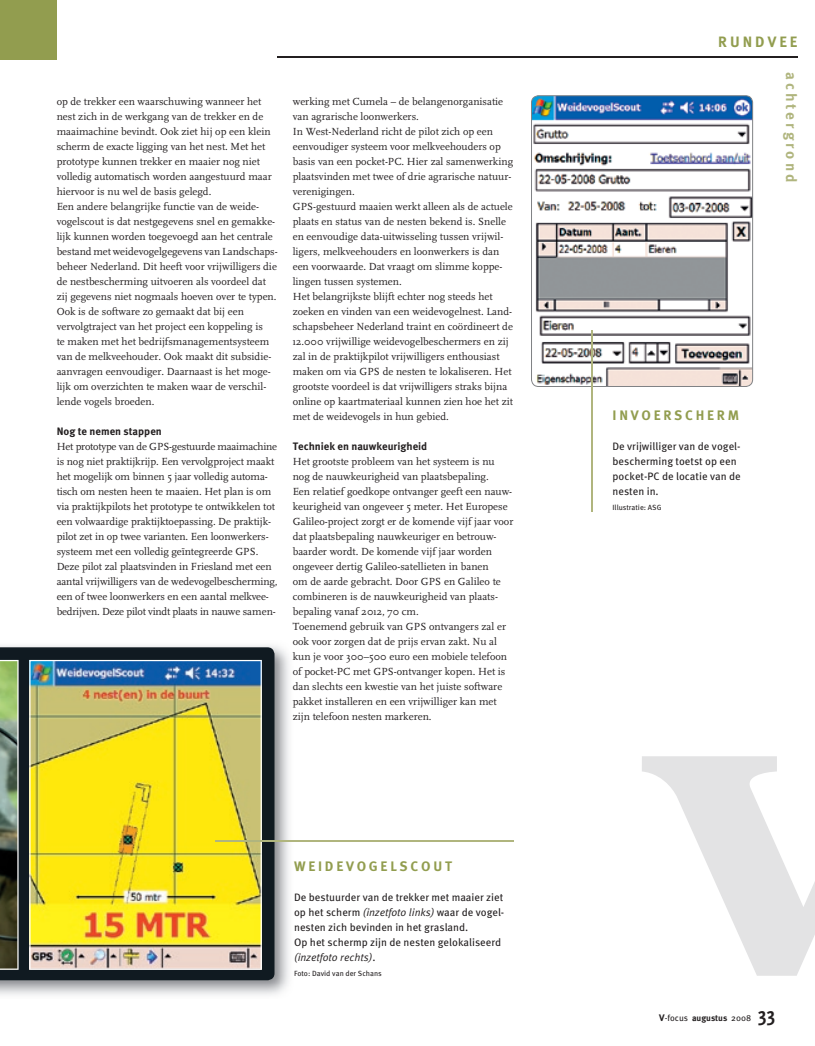
<style>
.page{position:relative;width:815px;height:1046px;background:#fff}
.page>*{position:absolute;margin:0;border:0;box-sizing:border-box;transform-origin:0 0}
.t1{font:700 20px "Scala Sans OT";color:#231f20}
.t2{font:700 15px "Meta OT";letter-spacing:.2em;color:#b0b57e}
.t3{font:700 15px "Meta OT";letter-spacing:.2em;color:#929d4f}
.t4{font:700 13.75px "Meta OT";letter-spacing:.2em;color:#929d4f}
.t5{font:10.75px/15px "Scala OT";color:#231f20}
.t6{font:10.75px/15px "Meta OT";color:#231f20}
.t7{font:700 10.75px "Meta OT";color:#231f20}
.t8{font:8.75px "Meta OT";color:#231f20}
.t9{font:7.5px "Meta OT";color:#231f20}
.s1{font-style:italic}
.s2{font-weight:700;font-size:9.5px}
.s3{font-weight:700}
</style>
<div class="page">
<hr style="left:277px;top:56px;width:521px;height:1px;background:#231f20">
<div style="left:0;top:0;width:57px;height:60px;background:#929d4f"></div>
<svg style="left:642px;top:756px;width:173px;height:219px"></svg>
<svg style="left:531px;top:95px;width:222px;height:292px"></svg>
<hr style="left:591px;top:330px;width:1px;height:181px;background:#b0b57e">
<img style="left:0;top:645px;width:293px;height:350px">
<div style="left:0;top:647px;width:275px;height:333px;background:#101a21"></div>
<svg style="left:0;top:659px;width:19px;height:310px;background:#6a785c"></svg>
<img style="left:29px;top:659px;width:233px;height:310px">
<hr style="left:215px;top:840px;width:299px;height:1px;background:#b0b57e">
<p class="t5" style="left:57px;top:94px;width:223px">op de trekker een waarschuwing wanneer het nest zich in de werkgang van de trekker en de maaimachine bevindt. Ook ziet hij op een klein scherm de exacte ligging van het nest. Met het prototype kunnen trekker en maaier nog niet volledig automatisch worden aangestuurd maar hiervoor is nu wel de basis gelegd.<br>Een andere belangrijke functie van de weide&shy;vogelscout is dat nestgegevens snel en gemakke&shy;lijk kunnen worden toegevoegd aan het centrale bestand met weidevogelgegevens van Landschaps&shy;beheer Nederland. Dit heeft voor vrijwilligers die de nestbescherming uitvoeren als voordeel dat zij gegevens niet nogmaals hoeven over te typen.<br>Ook is de software zo gemaakt dat bij een vervolgtraject van het project een koppeling is<br>te maken met het bedrijfsmanagementsysteem van de melkveehouder. Ook maakt dit sub sidie&shy;aanvragen eenvoudiger. Daarnaast is het moge&shy;lijk om overzichten te maken waar de verschil&shy;lende vogels broeden.</p>
<p class="t7" style="left:57px;top:424px;width:107px">Nog te nemen stappen</p>
<p class="t5" style="left:57px;top:439px;width:222px">Het prototype van de GPS-gestuurde maai machine is nog niet praktijkrijp. Een vervolgproject maakt het mogelijk om binnen 5 jaar volledig automa&shy;tisch om nesten heen te maaien. Het plan is om via praktijkpilots het prototype te ontwikkelen tot een volwaardige praktijk toepassing. De praktijk&shy;pilot zet in op twee varianten. Een loonwerkers&shy;systeem met een volledig geïntegreerde GPS.<br>Deze pilot zal plaatsvinden in Friesland met een aantal vrijwilligers van de wedevogelbescherming, een of twee loonwerkers en een aantal melkvee&shy;bedrijven. Deze pilot vindt plaats in nauwe samen-</p>
<p class="t5" style="left:293px;top:94px;width:222px">werking met Cumela – de belangen organisatie van agrarische loonwerkers.<br>In West-Nederland richt de pilot zich op een eenvoudiger systeem voor melkveehouders op basis van een pocket-PC. Hier zal samenwerking plaatsvinden met twee of drie agrarische natuur&shy;verenigingen.<br>GPS-gestuurd maaien werkt alleen als de actuele plaats en status van de nesten bekend is. Snelle en eenvoudige data-uitwisseling tussen vrijwil&shy;ligers, melkveehouders en loonwerkers is dan een voorwaarde. Dat vraagt om slimme koppe&shy;lingen tussen systemen.<br>Het belangrijkste blijft echter nog steeds het zoeken en vinden van een weidevogelnest. Land&shy;schapsbeheer Nederland traint en coördineert de 12.000 vrijwillige weidevogelbeschermers en zij zal in de praktijkpilot vrijwilligers enthousiast maken om via GPS de nesten te lokaliseren. Het grootste voordeel is dat vrijwilligers straks bijna online op kaartmateriaal kunnen zien hoe het zit met de weidevogels in hun gebied.</p>
<p class="t7" style="left:293px;top:439px;width:136px">Techniek en nauwkeurigheid</p>
<p class="t5" style="left:293px;top:454px;width:222px">Het grootste probleem van het systeem is nu nog de nauwkeurigheid van plaatsbepaling.<br>Een relatief goedkope ontvanger geeft een nauw&shy;keurigheid van ongeveer 5 meter. Het Europese Galileo-project zorgt er de komende vijf jaar voor dat plaatsbepaling nauwkeuriger en betrouw&shy;baarder wordt. De komende vijf jaar worden<br>on geveer dertig Galileo-satellieten in banen<br>om de aarde gebracht. Door GPS en Galileo te combineren is de nauwkeurigheid van plaats&shy;bepaling vanaf 2012, 70 cm.<br>Toenemend gebruik van GPS ontvangers zal er ook voor zorgen dat de prijs ervan zakt. Nu al kun je voor 300–500 euro een mobiele telefoon of pocket-PC met GPS-ontvanger kopen. Het is dan slechts een kwestie van het juiste software pakket installeren en een vrijwilliger kan met zijn telefoon nesten markeren.</p>
<p class="t4" style="left:294px;top:857px;width:159px">WEIDEVOGELSCOUT</p>
<p class="t6" style="left:294px;top:889px;width:212px">De bestuurder van de trekker met maaier ziet op het scherm <span class="s1">(inzetfoto links)</span> waar de vogel&shy;nesten zich bevinden in het grasland.<br>Op het schermp zijn de nesten gelokaliseerd <span class="s1">(inzetfoto rechts)</span>.</p>
<p class="t9" style="left:294px;top:968px;width:89px">Foto: David van der Schans</p>
<h2 class="t3" style="left:718px;top:32px;width:81px">RUNDVEE</h2>
<h2 class="t2" style="left:801px;top:72px;width:112px;rotate:90deg">achtergrond</h2>
<p class="t4" style="left:613px;top:407px;width:128px">INVOERSCHERM</p>
<p class="t6" style="left:613px;top:439px;width:130px">De vrijwilliger van de vogel&shy;bescherming toetst op een pocket-PC de locatie van de nesten in.</p>
<p class="t9" style="left:613px;top:503px;width:51px">Illustratie: ASG</p>
<p class="t8" style="left:659px;top:1012px;width:93px"><span class="s2">V</span>-focus <span class="s3">augustus</span> 2008</p>
<h1 class="t1" style="left:758px;top:1002px;width:19px">33</h1>
</div>
